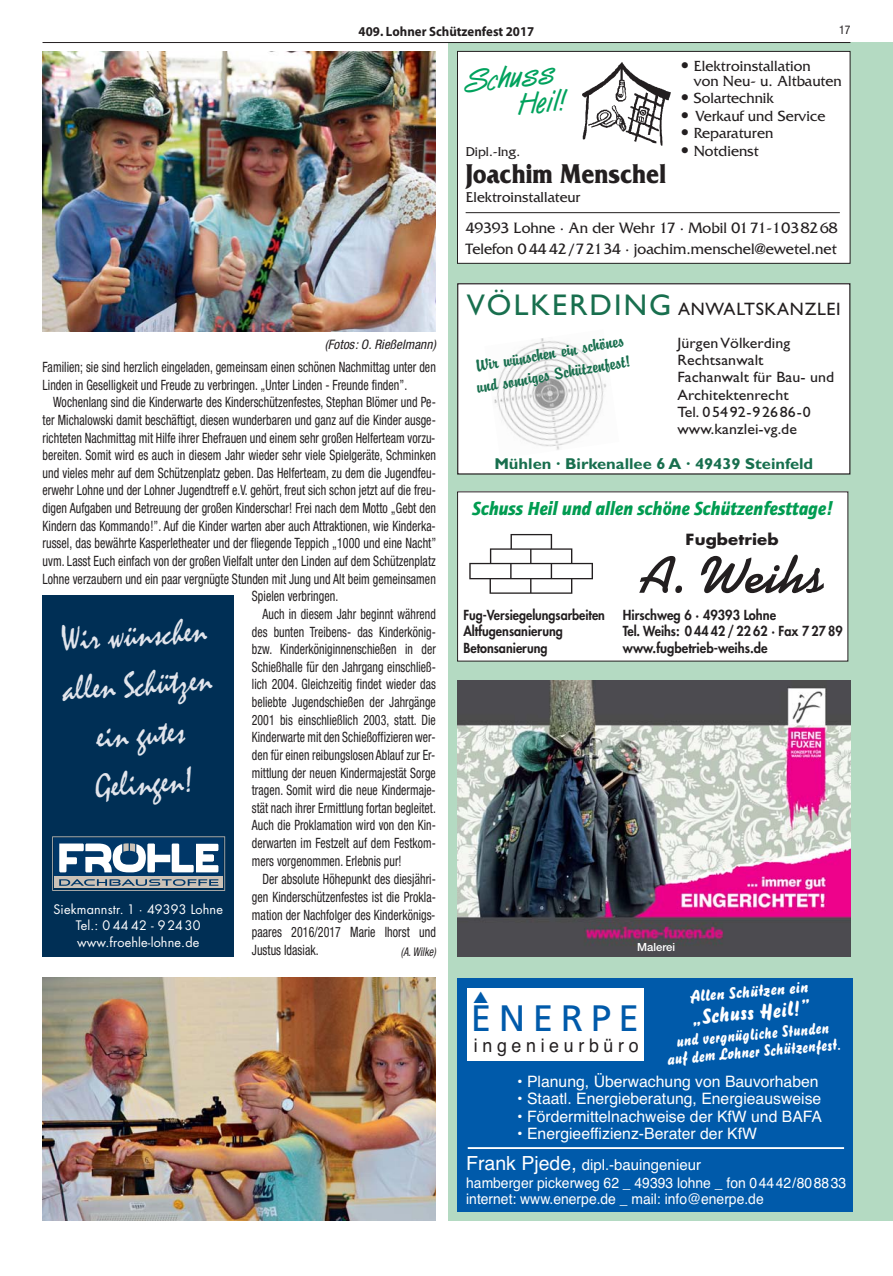
<style>
.page{position:relative;width:893px;height:1276px;background:#fff}
.page>*{position:absolute;margin:0;border:0;box-sizing:border-box;transform-origin:0 0}
.t1{font:700 52.5px "Kaufmann BT";color:#231f20}
.t2{font:36.75px "Frutiger";letter-spacing:.205em;color:#005aaa}
.t3{font:36px/49.5px "Mistral";color:#e2e5ec;text-align:center;scale:.9 1}
.t4{font:700 30px/28.5px "Van Dijk ITC";color:#00a25d;text-align:right;scale:1.05 1}
.t5{font:700 28.5px "Friz Quadrata";color:#231f20;scale:.85 1}
.t6{font:21px "Brush 738 BT Regular A";color:#fff;scale:1.1 1}
.t7{font:italic 900 19.5px "Quay Itc T";letter-spacing:.005em;color:#009c51;scale:.88 1}
.t8{font:18.75px "Helvetica";letter-spacing:.26em;color:#231f20;scale:.95 1}
.t9{font:18px/21px "Brody D";color:#186f4e;scale:1.1 1}
.t10{font:18px "Gill Sans";letter-spacing:.04em;color:#231f20}
.t11{font:16.05px/17.2px "Brush 738 BT Regular A";color:#fff;text-align:center}
.t12{font:16.05px "Brush 738 BT Regular A";color:#fff;scale:1.1 1}
.t13{font:15.75px "Helvetica";color:#fff}
.t14{font:15.75px/20.2px "Friz Quadrata";color:#231f20}
.t15{font:700 15.75px "Gill Sans";color:#186f4e;scale:1.05 1}
.t16{font:15.3px/15px "Friz Quadrata";color:#231f20}
.t17{font:15px/17.2px "Gill Sans";letter-spacing:.005em;color:#231f20;scale:1.06 1}
.t18{font:15px "Helvetica";color:#fff}
.t19{font:15px "Friz Quadrata";color:#231f20}
.t20{font:700 15px "Futura";letter-spacing:.005em;color:#231f20;scale:1.1 1}
.t21{font:14.7px/16.2px "Helvetica";color:#fff;scale:.95 1}
.t22{font:condensed 14.25px "Helvetica Neue";letter-spacing:.005em;color:#231f20;scale:.84 1}
.t23{font:condensed 14.25px "Helvetica Neue";letter-spacing:.005em;color:#231f20;scale:.83 1}
.t24{font:800 13.5px/16.5px "Futura";color:#231f20;scale:.95 1}
.t25{font:800 13.5px/16.5px "Futura";color:#231f20;scale:.92 1}
.t26{font:700 13.5px "Myriad Pro";color:#231f20;scale:.95 1}
.t27{font:13.5px "Friz Quadrata";color:#231f20}
.t28{font:italic condensed 13.2px "Helvetica Neue";color:#231f20}
.t29{font:12.75px/16.5px "Futura";letter-spacing:.01em;color:#fff;text-align:center}
.t30{font:italic condensed 12px "Helvetica Neue";color:#231f20;scale:.84 1}
.t31{font:condensed 12px "Helvetica Neue";color:#231f20}
.t32{font:500 11.25px "Helvetica Neue";color:#fff}
.s1{font-family:"European Pi Three"}
.s2{font-size:30px;color:#186f4e}
.s3{font-size:19.5px}
</style>
<div class="page">
<div style="left:449px;top:43px;width:444px;height:1177px;background:#b4dac2"></div>
<hr style="left:43px;top:42px;width:807px;height:1px;background:#231f20">
<img style="left:43px;top:977px;width:393px;height:243px">
<img style="left:43px;top:51px;width:393px;height:280px">
<div style="left:458px;top:492px;width:390px;height:169px;background:#fff"></div>
<img style="left:469px;top:534px;width:124px;height:60px">
<div style="left:457px;top:51px;width:393px;height:212px;background:#fff"></div>
<div style="left:457px;top:51px;width:393px;height:213px;border:1px solid #231f20"></div>
<img style="left:582px;top:62px;width:89px;height:84px">
<hr style="left:466px;top:212px;width:374px;height:1px;background:#231f20">
<div style="left:457px;top:978px;width:396px;height:233px;background:#005aaa"></div>
<div style="left:468px;top:989px;width:176px;height:72px;background:#fff"></div>
<hr style="left:468px;top:1147px;width:376px;height:2px;background:#fff">
<div style="left:458px;top:284px;width:392px;height:190px;background:#fff"></div>
<div style="left:457px;top:283px;width:393px;height:191px;border:1px solid #231f20"></div>
<img style="left:494px;top:338px;width:113px;height:112px">
<img style="left:457px;top:680px;width:393px;height:277px">
<div style="left:43px;top:595px;width:191px;height:362px;background:#002f55"></div>
<svg style="left:52px;top:836px;width:173px;height:55px;background:#708aa0"></svg>
<p class="t26" style="left:359px;top:23px;width:186px">409. Lohner Schützenfest 2017</p>
<p class="t31" style="left:839px;top:26px;width:13px">17</p>
<p class="t4" style="left:461px;top:72px;width:95px;rotate:-6deg">Schuss<br>Heil!</p>
<p class="t16" style="left:694px;top:60px;width:150px;text-indent:-14px"><span class="s1">-</span> Elektroinstallation<br>von Neu- u. Altbauten</p>
<p class="t16" style="left:680px;top:92px;width:96px"><span class="s1">-</span> Solartechnik</p>
<p class="t16" style="left:680px;top:109px;width:147px"><span class="s1">-</span> Verkauf und Service</p>
<p class="t16" style="left:680px;top:127px;width:95px"><span class="s1">-</span> Reparaturen</p>
<p class="t28" style="left:325px;top:339px;width:113px">(Fotos:O.Rießelmann)</p>
<p class="t22" style="left:43px;top:361px;width:470px">Familien; sie sind herzlich eingeladen, gemeinsam einen schönen Nachmittag unter den</p>
<p class="t22" style="left:43px;top:379px;width:436px">Linden in Geselligkeit und Freude zu verbringen. „Unter Linden - Freunde finden”.</p>
<p class="t22" style="left:53px;top:397px;width:457px">Wochenlang sind die Kinderwarte des Kinderschützenfestes, Stephan Blömer und Pe-</p>
<p class="t22" style="left:43px;top:415px;width:470px">ter Michalowski damit beschäftigt, diesen wunderbaren und ganz auf die Kinder ausge-</p>
<p class="t22" style="left:43px;top:432px;width:469px">richteten Nachmittag mit Hilfe ihrer Ehefrauen und einem sehr großen Helferteam vorzu-</p>
<p class="t22" style="left:43px;top:450px;width:470px">bereiten. Somit wird es auch in diesem Jahr wieder sehr viele Spielgeräte, Schminken</p>
<p class="t22" style="left:43px;top:468px;width:470px">und vieles mehr auf dem Schützenplatz geben. Das Helferteam, zu dem die Jugendfeu-</p>
<p class="t22" style="left:43px;top:485px;width:470px">erwehr Lohne und der Lohner Jugendtreff e.V. gehört, freut sich schon jetzt auf die freu-</p>
<p class="t22" style="left:43px;top:503px;width:470px">digen Aufgaben und Betreuung der großen Kinderschar! Frei nach dem Motto „Gebt den</p>
<p class="t22" style="left:43px;top:520px;width:469px">Kindern das Kommando!”. Auf die Kinder warten aber auch Attraktionen, wie Kinderka-</p>
<p class="t22" style="left:43px;top:538px;width:470px">russel, das bewährte Kasperletheater und der fliegende Teppich „1000 und eine Nacht”</p>
<p class="t22" style="left:43px;top:556px;width:470px">uvm. Lasst Euch einfach von der großen Vielfalt unter den Linden auf dem Schützenplatz</p>
<p class="t22" style="left:43px;top:573px;width:470px">Lohne verzaubern und ein paar vergnügte Stunden mit Jung und Alt beim gemeinsamen</p>
<p class="t22" style="left:252px;top:591px;width:104px">Spielen verbringen.</p>
<p class="t23" style="left:262px;top:609px;width:210px">Auch in diesem Jahr beginnt während</p>
<p class="t23" style="left:252px;top:626px;width:223px">des bunten Treibens- das Kinderkönig-</p>
<p class="t23" style="left:252px;top:644px;width:223px">bzw. Kinderköniginnenschießen in der</p>
<p class="t23" style="left:252px;top:661px;width:223px">Schießhalle für den Jahrgang einschließ-</p>
<p class="t23" style="left:252px;top:679px;width:223px">lich 2004. Gleichzeitig findet wieder das</p>
<p class="t23" style="left:252px;top:697px;width:223px">beliebte Jugendschießen der Jahrgänge</p>
<p class="t23" style="left:252px;top:714px;width:223px">2001 bis einschließlich 2003, statt. Die</p>
<p class="t23" style="left:252px;top:732px;width:223px">Kinderwarte mit den Schießoffizieren wer-</p>
<p class="t23" style="left:252px;top:750px;width:223px">den für einen reibungslosen Ablauf zur Er-</p>
<p class="t23" style="left:252px;top:767px;width:223px">mittlung der neuen Kindermajestät Sorge</p>
<p class="t23" style="left:252px;top:785px;width:223px">tragen. Somit wird die neue Kindermaje-</p>
<p class="t23" style="left:252px;top:802px;width:223px">stät nach ihrer Ermittlung fortan begleitet.</p>
<p class="t23" style="left:252px;top:820px;width:223px">Auch die Proklamation wird von den Kin-</p>
<p class="t23" style="left:252px;top:838px;width:223px">derwarten im Festzelt auf dem Festkom-</p>
<p class="t23" style="left:252px;top:855px;width:182px">mers vorgenommen. Erlebnis pur!</p>
<p class="t22" style="left:262px;top:874px;width:208px">Der absolute Höhepunkt des diesjähri-</p>
<p class="t22" style="left:252px;top:892px;width:221px">gen Kinderschützenfestes ist die Prokla-</p>
<p class="t22" style="left:252px;top:909px;width:220px">mation der Nachfolger des Kinderkönigs-</p>
<p class="t22" style="left:252px;top:927px;width:221px">paares 2016/2017 Marie Ihorst und</p>
<p class="t22" style="left:252px;top:944px;width:81px">Justus Idasiak.</p>
<p class="t30" style="left:401px;top:947px;width:43px">(A.Wilke)</p>
<p class="t3" style="left:58px;top:619px;width:168px;rotate:-4deg">Wir wünschen allen Schützen ein gutes<br>Gelingen!</p>
<p class="t29" style="left:53px;top:901px;width:171px">Siekmannstr. 1 · 49393 Lohne<br>Tel.: 0 44 42 - 92430 www.froehle-lohne.de</p>
<p class="t27" style="left:466px;top:147px;width:56px">Dipl.-Ing.</p>
<p class="t16" style="left:680px;top:145px;width:80px"><span class="s1">-</span> Notdienst</p>
<p class="t5" style="left:466px;top:164px;width:237px">Joachim Menschel</p>
<p class="t19" style="left:466px;top:192px;width:116px">Elektroinstallateur</p>
<p class="t14" style="left:466px;top:219px;width:373px">49393 Lohne · An der Wehr 17 · Mobil 0171-1038268<br>Telefon 0 44 42/72134 · joachim.menschel@ewetel.net</p>
<p class="t10" style="left:467px;top:303px;width:376px"><span class="s2">VÖLKERDING</span> ANWALTSKANZLEI</p>
<p class="t17" style="left:677px;top:336px;width:149px">Jürgen Völkerding<br>Rechtsanwalt<br>Fachanwalt für Bau- und<br>Architektenrecht<br>Tel. 05492-92686-0 www.kanzlei-vg.de</p>
<p class="t15" style="left:494px;top:458px;width:305px">Mühlen · Birkenallee 6 A · 49439 Steinfeld</p>
<p class="t9" style="left:472px;top:358px;width:143px;rotate:-10deg">Wir wünschen ein schönes und sonniges Schützenfest!</p>
<p class="t7" style="left:472px;top:501px;width:411px">Schuss Heil und allen schöne Schützenfesttage!</p>
<p class="t20" style="left:686px;top:532px;width:86px">Fugbetrieb</p>
<p class="t1" style="left:640px;top:555px;width:187px">A. Weihs</p>
<p class="t25" style="left:463px;top:607px;width:155px">Fug-Versiegelungsarbeiten<br>Altfugensanierung<br>Betonsanierung</p>
<p class="t24" style="left:623px;top:607px;width:233px">Hirschweg 6 · 49393 Lohne<br>Tel. Weihs: 0 44 42 / 22 62 · Fax 7 27 89 www.fugbetrieb-weihs.de</p>
<p class="t32" style="left:637px;top:943px;width:39px">Malerei</p>
<p class="t12" style="left:689px;top:990px;width:109px;rotate:-5deg">Allen Schützen ein</p>
<p class="t6" style="left:692px;top:1009px;width:108px;rotate:-5deg">„Schuss Heil!”</p>
<p class="t11" style="left:665px;top:1034px;width:176px;rotate:-5deg">und vergnügliche Stunden auf dem Lohner Schützenfest.</p>
<p class="t2" style="left:471px;top:1003px;width:170px">ENERPE</p>
<p class="t8" style="left:474px;top:1039px;width:175px">ingenieurbüro</p>
<p class="t13" style="left:517px;top:1075px;width:303px">• Planung, Überwachung von Bauvorhaben</p>
<p class="t13" style="left:517px;top:1093px;width:306px">• Staatl. Energieberatung, Energieausweise</p>
<p class="t13" style="left:517px;top:1110px;width:306px">• Fördermittelnachweise der KfW und BAFA</p>
<p class="t13" style="left:517px;top:1128px;width:241px">• Energieeffizienz-Berater der KfW</p>
<p class="t18" style="left:466px;top:1159px;width:236px"><span class="s3">Frank Pjede,</span> dipl.-bauingenieur</p>
<p class="t21" style="left:466px;top:1176px;width:401px">hamberger pickerweg 62 _ 49393 lohne _ fon 04442/808833 internet: www.enerpe.de _ mail: info@enerpe.de</p>
</div>
